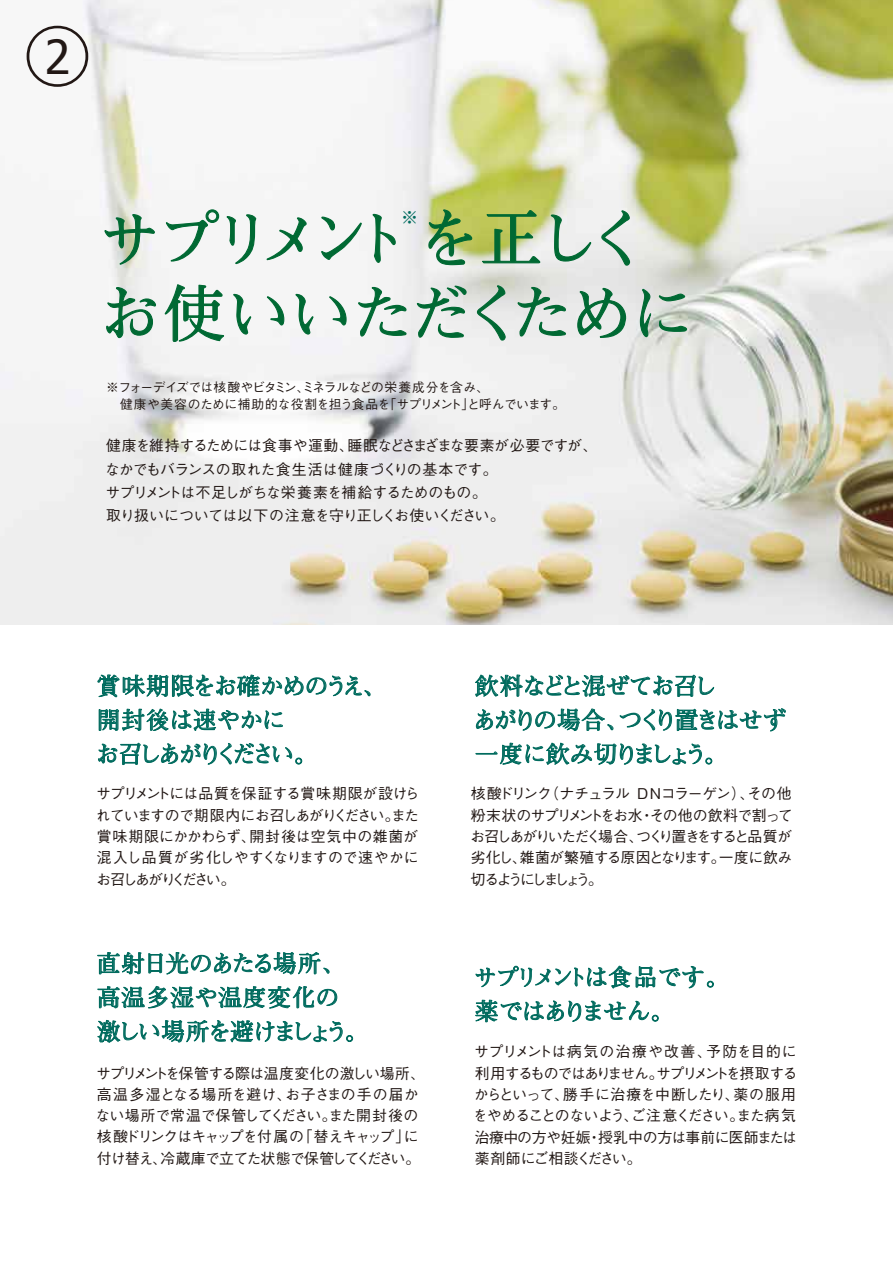
<style>
.page{position:relative;width:893px;height:1263px;background:#fff}
.page>*{position:absolute;margin:0;border:0;box-sizing:border-box;transform-origin:0 0}
.t1{font:700 61.8px/75px "Futo Min A101 Pr 6 N";letter-spacing:-.04em;color:#006933}
.t2{font:46.8px "Tahoma";color:#221815}
.t3{font:700 23.4px/34px "Futo Min A101 Pr 6 N";letter-spacing:-.055em;color:#006b5e}
.t4{font:700 23.4px/34px "Futo Min A101 Pr 6 N";letter-spacing:-.095em;color:#006b5e}
.t5{font:700 23.4px/34px "Futo Min A101 Pr 6 N";letter-spacing:-.015em;color:#006b5e}
.t6{font:17.7px "Midashi Go Pro MB31";color:#006b5f}
.t7{font:500 14.85px/21.3px "Gothic BBB Pro";letter-spacing:-.045em;color:#221815;text-align:justify}
.t8{font:500 12.75px/17px "Gothic BBB Pro";letter-spacing:-.045em;color:#221815}
</style>
<div class="page">
<img style="left:0;top:0;width:893px;height:624px">
<svg style="left:27px;top:26px;width:61px;height:61px"></svg>
<svg style="left:97px;top:674px;width:274px;height:91px"></svg>
<svg style="left:475px;top:674px;width:240px;height:23px"></svg>
<svg style="left:475px;top:708px;width:311px;height:24px"></svg>
<svg style="left:475px;top:742px;width:238px;height:23px"></svg>
<svg style="left:97px;top:952px;width:233px;height:23px"></svg>
<svg style="left:97px;top:985px;width:256px;height:58px"></svg>
<svg style="left:475px;top:965px;width:239px;height:58px"></svg>
<svg style="left:104px;top:213px;width:51px;height:54px"></svg>
<svg style="left:428px;top:209px;width:45px;height:57px;background:#b0c584"></svg>
<svg style="left:480px;top:209px;width:61px;height:55px;background:#afc279"></svg>
<svg style="left:550px;top:163px;width:42px;height:99px"></svg>
<svg style="left:601px;top:209px;width:30px;height:57px"></svg>
<svg style="left:106px;top:287px;width:51px;height:52px"></svg>
<svg style="left:164px;top:209px;width:243px;height:134px"></svg>
<svg style="left:416px;top:285px;width:51px;height:53px"></svg>
<svg style="left:476px;top:284px;width:30px;height:57px;background:#cdd8d0"></svg>
<svg style="left:517px;top:286px;width:50px;height:51px;background:#c9d6ce"></svg>
<svg style="left:577px;top:287px;width:50px;height:52px;background:#c4d5cc"></svg>
<svg style="left:639px;top:288px;width:49px;height:50px;background:#bfcdc2"></svg>
<h2 class="t2" style="left:45px;top:25px;width:27px">2</h2>
<h1 class="t1" style="left:99px;top:199px;width:596px">サプリメントを正しくお使いいただくために</h1>
<p class="t6" style="left:401px;top:203px;width:19px">※</p>
<p class="t8" style="left:120px;top:377px;width:447px;text-indent:-14px">※フォーデイズでは核酸やビタミン、ミネラルなどの栄養成分を含み、<br>健康や美容のために補助的な役割を担う食品を「サプリメント」と呼んでいます。</p>
<p class="t7" style="left:105px;top:432px;width:494px;line-height:23.4px;text-align:left">健康を維持するためには食事や運動、睡眠などさまざまな要素が必要ですが、なかでもバランスの取れた食生活は健康づくりの基本です。<br>サプリメントは不足しがちな栄養素を補給するためのもの。<br>取り扱いについては以下の注意を守り正しくお使いください。</p>
<h3 class="t3" style="left:96px;top:668px;width:292px">賞味期限をお確かめのうえ、開封後は速やかに<br>お召しあがりください。</h3>
<p class="t7" style="left:96px;top:781px;width:325px">サプリメントには品質を保証する賞味期限が設けられていますので期限内にお召しあがりください。また賞味期限にかかわらず、開封後は空気中の雑菌が混入し品質が劣化しやすくなりますので速やかにお召しあがりください。</p>
<h3 class="t5" style="left:97px;top:945px;width:273px">直射日光のあたる場所、高温多湿や温度変化の<br>激しい場所を避けましょう。</h3>
<p class="t7" style="left:96px;top:1060px;width:331px;text-align:left">サプリメントを保管する際は温度変化の激しい場所、高温多湿となる場所を避け、お子さまの手の届かない場所で常温で保管してください。また開封後の核酸ドリンクはキャップを付属の「替えキャップ」に付け替え、冷蔵庫で立てた状態で保管してください。</p>
<h3 class="t4" style="left:473px;top:668px;width:315px">飲料などと混ぜてお召し<br>あがりの場合、つくり置きはせず一度に飲み切りましょう。</h3>
<p class="t7" style="left:470px;top:781px;width:324px">核酸ドリンク（ナチュラル DNコラーゲン）、その他粉末状のサプリメントをお水・その他の飲料で割ってお召しあがりいただく場合、つくり置きをすると品質が劣化し、雑菌が繁殖する原因となります。一度に飲み切るようにしましょう。</p>
<h3 class="t3" style="left:474px;top:959px;width:257px">サプリメントは食品です。薬ではありません。</h3>
<p class="t7" style="left:473px;top:1039px;width:326px">サプリメントは病気の治療や改善、予防を目的に利用するものではありません。サプリメントを摂取するからといって、勝手に治療を中断したり、薬の服用をやめることのないよう、ご注意ください。また病気治療中の方や妊娠・授乳中の方は事前に医師または薬剤師にご相談ください。</p>
</div>
